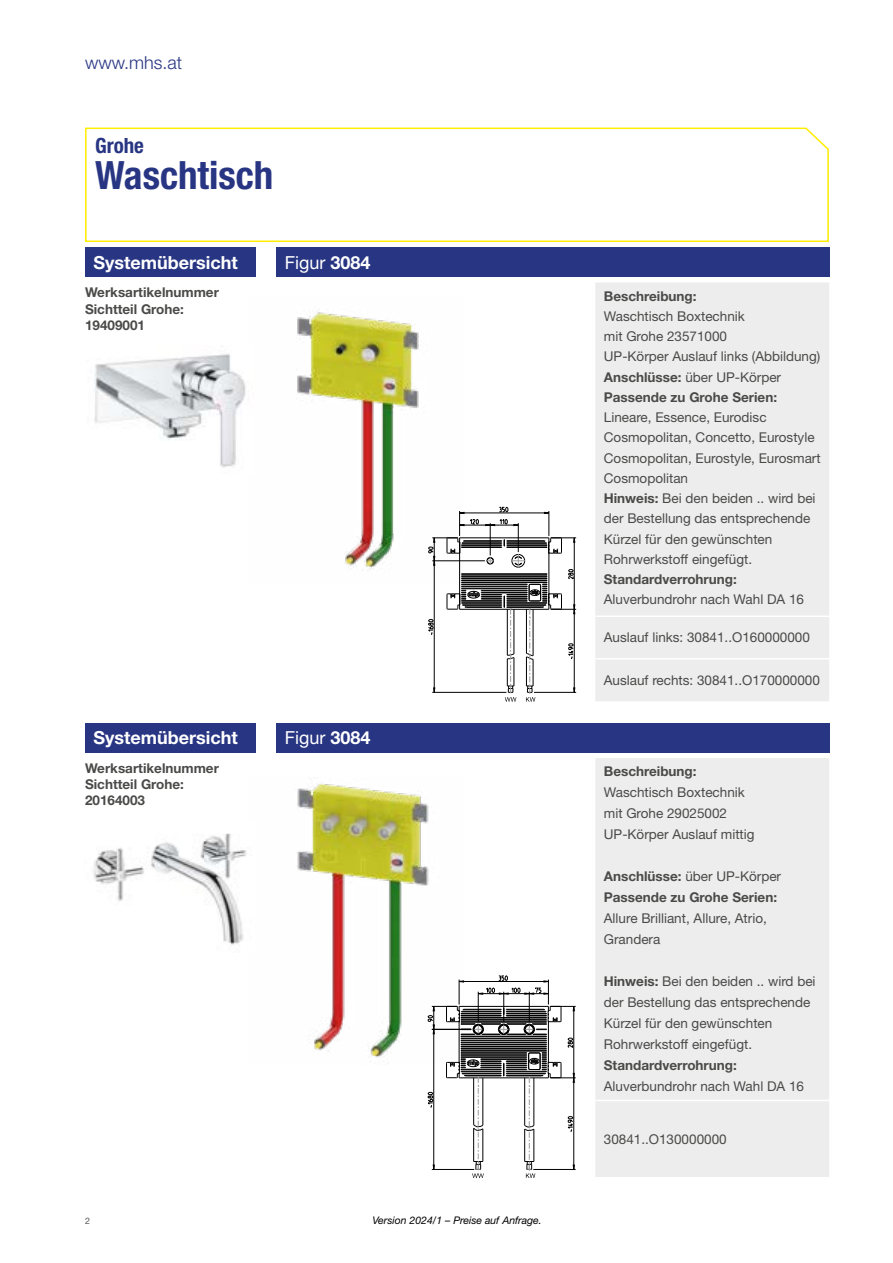
<style>
.page{position:relative;width:893px;height:1263px;background:#fff}
.page>*{position:absolute;margin:0;border:0;box-sizing:border-box;transform-origin:0 0}
.t1{font:700 condensed 39px "Helvetica Neue LT Pro";color:#283583}
.t2{font:700 condensed 21px "Helvetica Neue LT Pro";color:#283583}
.t3{font:700 18px "Helvetica Neue LT Pro";color:#fff}
.t4{font:18px "Helvetica Neue LT Pro";color:#fff}
.t5{font:300 18px "Helvetica Neue LT Pro";color:#283583}
.t6{font:13.5px/20.2px "Helvetica Neue LT Pro";color:#4a4a49}
.t7{font:700 13.5px/16.2px "Helvetica Neue LT Pro";color:#4a4a49}
.t8{font:italic 10.5px "Helvetica Neue LT Pro";color:#000}
.t9{font:9px "Helvetica Neue LT Pro";color:#575756}
.s1{font-weight:700}
.s2{font-weight:400}
</style>
<div class="page">
<svg style="left:85px;top:127px;width:744px;height:115px"></svg>
<div style="left:85px;top:723px;width:170px;height:30px;background:#283583"></div>
<div style="left:85px;top:247px;width:170px;height:30px;background:#283583"></div>
<div style="left:276px;top:723px;width:554px;height:30px;background:#283583"></div>
<div style="left:276px;top:247px;width:554px;height:30px;background:#283583"></div>
<div style="left:595px;top:758px;width:234px;height:419px;background:#ededed"></div>
<hr style="left:595px;top:1100px;width:234px;height:1px;background:#fff">
<div style="left:595px;top:283px;width:234px;height:418px;background:#ededed"></div>
<hr style="left:595px;top:615px;width:234px;height:2px;background:#fff">
<hr style="left:595px;top:658px;width:234px;height:1px;background:#fff">
<svg style="left:427px;top:975px;width:149px;height:203px"></svg>
<hr style="left:573px;top:1006px;width:1px;height:163px;background:#000">
<hr style="left:478px;top:993px;width:70px;height:1px;background:#000">
<hr style="left:459px;top:981px;width:89px;height:1px;background:#000">
<hr style="left:433px;top:1029px;width:1px;height:140px;background:#000">
<hr style="left:432px;top:1169px;width:42px;height:1px;background:#000">
<hr style="left:432px;top:1029px;width:39px;height:1px;background:#000">
<svg style="left:428px;top:507px;width:148px;height:195px"></svg>
<hr style="left:574px;top:538px;width:1px;height:154px;background:#000">
<hr style="left:460px;top:525px;width:58px;height:1px;background:#000">
<hr style="left:460px;top:513px;width:89px;height:1px;background:#000">
<img style="left:297px;top:783px;width:166px;height:282px">
<img style="left:297px;top:310px;width:168px;height:273px">
<img style="left:93px;top:833px;width:154px;height:112px">
<img style="left:94px;top:354px;width:152px;height:114px">
<h3 class="t5" style="left:85px;top:52px;width:99px">www.mhs.at</h3>
<h2 class="t2" style="left:95px;top:133px;width:50px">Grohe</h2>
<h1 class="t1" style="left:95px;top:151px;width:180px">Waschtisch</h1>
<h3 class="t3" style="left:94px;top:251px;width:146px">Systemübersicht</h3>
<h3 class="t4" style="left:285px;top:251px;width:87px">Figur <span class="s1">3084</span></h3>
<p class="t7" style="left:85px;top:284px;width:135px">Werksartikelnummer<br>Sichtteil Grohe:<br>19409001</p>
<p class="t7" style="left:604px;top:287px;width:94px">Beschreibung:</p>
<p class="t6" style="left:604px;top:306px;width:218px">Waschtisch Boxtechnik<br>mit Grohe 23571000<br>UP-Körper Auslauf links (Abbildung)<br><span class="s1">Anschlüsse:</span> über UP-Körper<br><span class="s1">Passende zu Grohe Serien:</span></p>
<p class="t6" style="left:604px;top:407px;width:218px">Lineare, Essence, Eurodisc<br>Cosmopolitan, Concetto, Eurostyle<br>Cosmopolitan, Eurostyle, Eurosmart<br>Cosmopolitan<br><span class="s1">Hinweis:</span> Bei den beiden .. wird bei der Bestellung das entsprechende<br>Kürzel für den gewünschten<br>Rohrwerkstoff eingefügt.</p>
<p class="t7" style="left:604px;top:571px;width:135px">Standardverrohrung:</p>
<p class="t6" style="left:604px;top:589px;width:202px">Aluverbundrohr nach Wahl DA 16</p>
<p class="t6" style="left:604px;top:627px;width:208px">Auslauf links: 30841..O160000000</p>
<p class="t6" style="left:604px;top:670px;width:218px">Auslauf rechts: 30841..O170000000</p>
<h3 class="t3" style="left:94px;top:727px;width:146px">Systemübersicht</h3>
<h3 class="t4" style="left:285px;top:727px;width:87px">Figur <span class="s1">3084</span></h3>
<p class="t7" style="left:85px;top:760px;width:135px">Werksartikelnummer<br>Sichtteil Grohe:<br>20164003</p>
<p class="t7" style="left:604px;top:763px;width:94px">Beschreibung:</p>
<p class="t6" style="left:604px;top:782px;width:152px;line-height:21px">Waschtisch Boxtechnik mit Grohe 29025002<br>UP-Körper Auslauf mittig</p>
<p class="t7" style="left:604px;top:866px;width:179px;line-height:21px">Anschlüsse: <span class="s2">über UP-Körper<br></span>Passende zu Grohe Serien:</p>
<p class="t6" style="left:604px;top:908px;width:164px;line-height:21px">Allure Brilliant, Allure, Atrio,<br>Grandera</p>
<p class="t6" style="left:604px;top:971px;width:213px;line-height:21px"><span class="s1">Hinweis:</span> Bei den beiden .. wird bei der Bestellung das entsprechende<br>Kürzel für den gewünschten<br>Rohrwerkstoff eingefügt.</p>
<p class="t7" style="left:604px;top:1057px;width:135px">Standardverrohrung:</p>
<p class="t6" style="left:604px;top:1076px;width:202px">Aluverbundrohr nach Wahl DA 16</p>
<p class="t9" style="left:85px;top:1215px;width:7px">2</p>
<p class="t8" style="left:372px;top:1214px;width:171px">Version 2024/1 – Preise auf Anfrage.</p>
<p class="t6" style="left:604px;top:1128px;width:124px">30841..O130000000</p>
</div>
